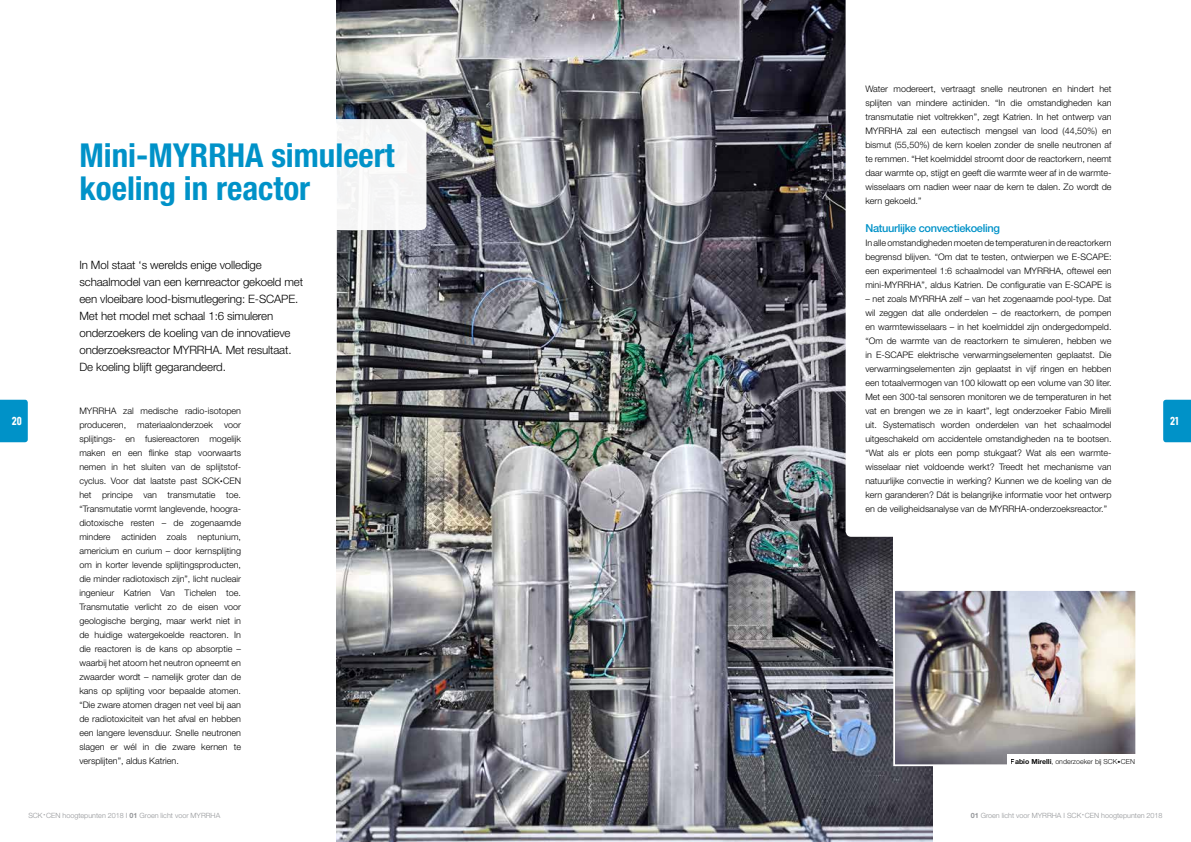
<style>
.page{position:relative;width:1191px;height:842px;background:#fff}
.page>*{position:absolute;margin:0;border:0;box-sizing:border-box;transform-origin:0 0}
.t1{font:700 condensed 33px/33px "Helvetica Neue LT Std";color:#0092c8}
.t2{font:12px "Sugo";color:#fff}
.t3{font:300 11.5px/17px "Helvetica Neue LT Std";letter-spacing:-.01em;color:#000}
.t4{font:500 11px "Helvetica Neue LT Std";letter-spacing:-.03em;color:#0092c8}
.t5{font:300 9px/14px "Helvetica Neue LT Std";color:#000;text-align:justify}
.t6{font:300 7.2px "Helvetica Neue LT Std";color:#939598}
.t7{font:300 7px "Helvetica Neue LT Std";color:#000}
.s1{font-weight:700}
.s2{font-size:6px}
</style>
<div class="page">
<svg style="left:1163px;top:400px;width:28px;height:42px"></svg>
<svg style="left:0;top:400px;width:28px;height:42px"></svg>
<img style="left:337px;top:0;width:595px;height:842px">
<svg style="left:845px;top:0;width:87px;height:537px"></svg>
<div style="left:73px;top:119px;width:353px;height:111px;background:#fff;border-radius:6px"></div>
<div style="left:893px;top:522px;width:98px;height:138px;background:#fff"></div>
<img style="left:896px;top:592px;width:238px;height:171px">
<div style="left:893px;top:589px;width:244px;height:177px;border:2px solid #fff"></div>
<div style="left:1007px;top:754px;width:145px;height:16px;background:#fff"></div>
<p class="t5" style="left:865px;top:82px;width:248px">Water modereert, vertraagt snelle neutronen en hindert het splijten van mindere actiniden. “In die omstandigheden kan transmutatie niet voltrekken”, zegt Katrien. In het ontwerp van MYRRHA zal een eutectisch mengsel van lood (44,50%) en bismut (55,50%) de kern koelen zonder de snelle neutronen af te remmen. “Het koelmiddel stroomt door de reactorkern, neemt daar warmte op, stijgt en geeft die warmte weer af in de warmte&shy;wisselaars om nadien weer naar de kern te dalen. Zo wordt de kern gekoeld.”</p>
<p class="t4" style="left:865px;top:222px;width:136px">Natuurlijke convectiekoeling</p>
<p class="t5" style="left:865px;top:236px;width:248px">In alle omstandigheden moeten de temperaturen in de reactorkern begrensd blijven. “Om dat te testen, ontwierpen we E-SCAPE: een experimenteel 1:6 schaalmodel van MYRRHA, oftewel een mini-MYRRHA”, aldus Katrien. De configuratie van E-SCAPE is</p>
<p class="t5" style="left:865px;top:292px;width:248px">– net zoals MYRRHA zelf – van het zogenaamde pool-type. Dat wil zeggen dat alle onderdelen – de reactorkern, de pompen en warmtewisselaars – in het koelmiddel zijn ondergedompeld. “Om de warmte van de reactorkern te simuleren, hebben we in E-SCAPE elektrische verwarmingselementen geplaatst. Die verwarmingselementen zijn geplaatst in vijf ringen en hebben een totaalvermogen van 100 kilowatt op een volume van 30 liter.<br>Met een 300-tal sensoren monitoren we de temperaturen in het vat en brengen we ze in kaart”, legt onderzoeker Fabio Mirelli uit. Systematisch worden onderdelen van het schaalmodel uitgeschakeld om accidentele omstandigheden na te bootsen. “Wat als er plots een pomp stukgaat? Wat als een warmte&shy;wisselaar niet voldoende werkt? Treedt het mechanisme van natuurlijke convectie in werking? Kunnen we de koeling van de kern garanderen? Dát is belangrijke informatie voor het ontwerp en de veiligheidsanalyse van de MYRRHA-onderzoeksreactor.”</p>
<h1 class="t1" style="left:79px;top:138px;width:317px">Mini-MYRRHA simuleert koeling in reactor</h1>
<p class="t3" style="left:79px;top:256px;width:225px">In Mol staat ‘s werelds enige volledige schaalmodel van een kernreactor gekoeld met een vloeibare lood-bismutlegering: E-SCAPE.<br>Met het model met schaal 1:6 simuleren onderzoekers de koeling van de innovatieve onderzoeksreactor MYRRHA. Met resultaat.<br>De koeling blijft gegarandeerd.</p>
<p class="t5" style="left:79px;top:404px;width:163px">MYRRHA zal medische radio-isotopen produceren, materiaalonderzoek voor splijtings- en fusiereactoren mogelijk maken en een flinke stap voorwaarts nemen in het sluiten van de splijtstof&shy;cyclus. Voor dat laatste past SCK<sup>•</sup>CEN het principe van transmutatie toe. “Transmutatie vormt langlevende, hoogra&shy;diotoxische resten – de zogenaamde mindere actiniden zoals neptunium, americium en curium – door kernsplijting om in korter levende splijtingsproducten, die minder radiotoxisch zijn”, licht nucleair ingenieur Katrien Van Tichelen toe.<br>Transmutatie verlicht zo de eisen voor geologische berging, maar werkt niet in de huidige watergekoelde reactoren. In die reactoren is de kans op absorptie – waarbij het atoom het neutron opneemt en zwaarder wordt – namelijk groter dan de kans op splijting voor bepaalde atomen. “Die zware atomen dragen net veel bij aan de radiotoxiciteit van het afval en hebben een langere levensduur. Snelle neutronen slagen er wél in die zware kernen te versplijten”, aldus Katrien.</p>
<h2 class="t2" style="left:12px;top:414px;width:12px">20</h2>
<h2 class="t2" style="left:1170px;top:414px;width:10px">21</h2>
<p class="t7" style="left:1010px;top:757px;width:126px"><span class="s1">Fabio Mirelli</span>, onderzoeker bij SCK<span class="s2">•</span>CEN</p>
<p class="t6" style="left:28px;top:811px;width:193px">SCK <sup>•</sup> CEN hoogtepunten 2018 I <span class="s1">01</span> Groen licht voor MYRRHA</p>
<p class="t6" style="left:970px;top:811px;width:193px"><span class="s1">01</span> Groen licht voor MYRRHA I SCK <sup>•</sup> CEN hoogtepunten 2018</p>
</div>
